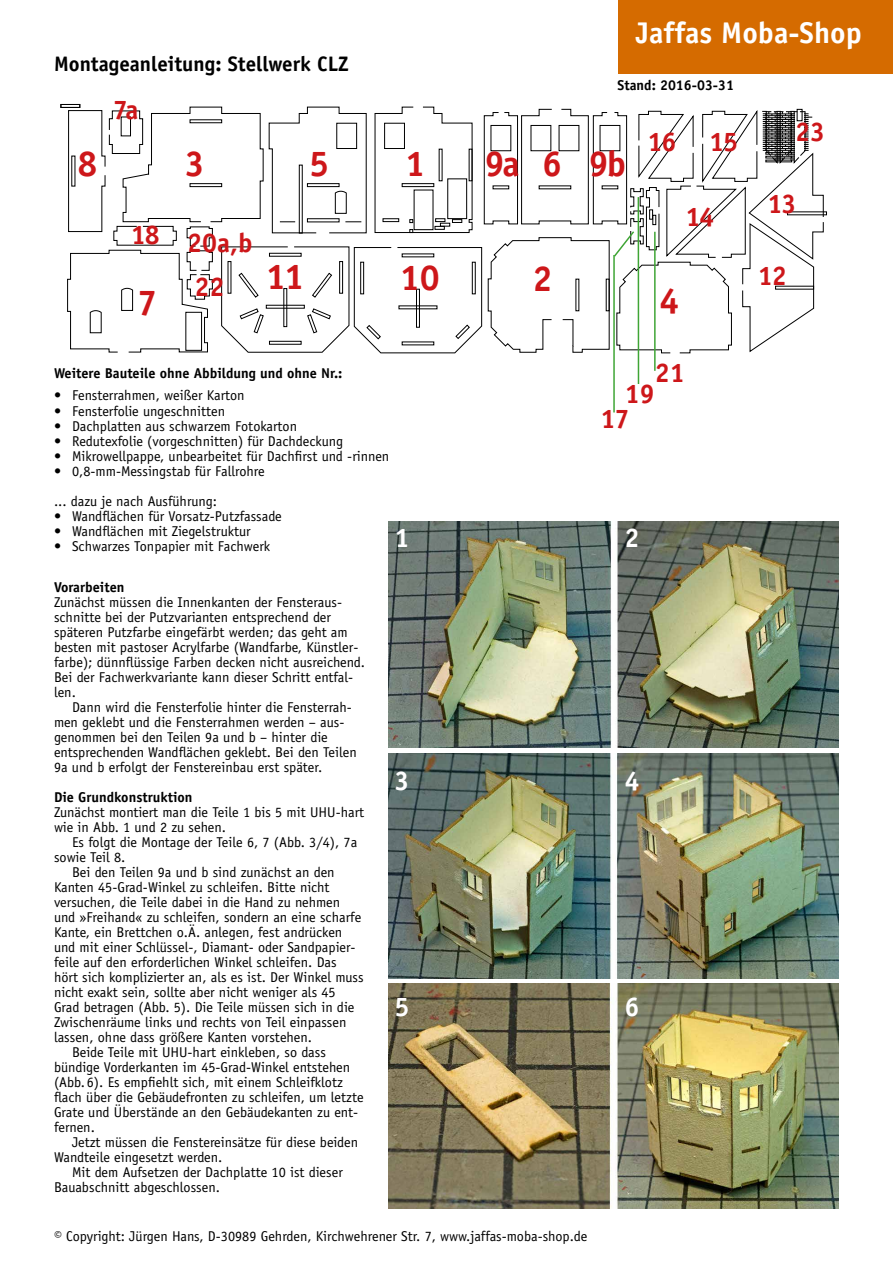
<style>
.page{position:relative;width:893px;height:1263px;background:#fff}
.page>*{position:absolute;margin:0;border:0;box-sizing:border-box;transform-origin:0 0}
.t1{font:700 36px "Officina Sans";letter-spacing:-.05em;color:#cd171a}
.t2{font:700 30px "Officina Sans";color:#fff}
.t3{font:700 27px "Officina Sans";letter-spacing:-.04em;color:#cd171a}
.t4{font:700 27px "Officina Sans";color:#fff}
.t5{font:700 21px "Officina Sans";color:#000}
.t6{font:14.25px/15px "Officina Sans";color:#000}
.t7{font:700 14.25px "Officina Sans";color:#000}
</style>
<div class="page">
<div style="left:787px;top:212px;width:40px;height:3px;border:1px solid #000"></div>
<div style="left:61px;top:104px;width:19px;height:4px;border:1px solid #000"></div>
<img style="left:389px;top:522px;width:450px;height:225px">
<img style="left:389px;top:754px;width:450px;height:225px">
<img style="left:389px;top:984px;width:450px;height:225px">
<div style="left:618px;top:0;width:275px;height:74px;background:#d56b00"></div>
<svg style="left:67px;top:106px;width:757px;height:247px"></svg>
<hr style="left:638px;top:197px;width:1px;height:187px;background:#3fa535">
<hr style="left:654px;top:232px;width:2px;height:139px;background:#3fa535">
<hr style="left:613px;top:255px;width:2px;height:157px;background:#3fa535">
<h3 class="t5" style="left:54px;top:50px;width:296px">Montageanleitung: Stellwerk CLZ</h3>
<h3 class="t3" style="left:113px;top:93px;width:27px">7a</h3>
<h2 class="t2" style="left:636px;top:14px;width:228px">Jaffas Moba-Shop</h2>
<p class="t7" style="left:618px;top:76px;width:118px">Stand: 2016-03-31</p>
<h1 class="t1" style="left:78px;top:141px;width:22px">8</h1>
<h1 class="t1" style="left:309px;top:141px;width:22px">5</h1>
<h1 class="t1" style="left:485px;top:141px;width:143px">9a 6 9b</h1>
<h1 class="t1" style="left:185px;top:141px;width:22px">3</h1>
<h1 class="t1" style="left:405px;top:141px;width:22px">1</h1>
<h3 class="t3" style="left:647px;top:125px;width:92px">16 15</h3>
<h3 class="t3" style="left:795px;top:115px;width:32px">23</h3>
<h3 class="t3" style="left:131px;top:226px;width:123px">18 20a,b</h3>
<h1 class="t1" style="left:137px;top:281px;width:22px">7</h1>
<h3 class="t3" style="left:195px;top:270px;width:32px">22</h3>
<h3 class="t3" style="left:685px;top:200px;width:30px">14</h3>
<h3 class="t3" style="left:767px;top:187px;width:30px">13</h3>
<h1 class="t1" style="left:266px;top:254px;width:40px">11</h1>
<h1 class="t1" style="left:400px;top:255px;width:42px">10</h1>
<h3 class="t3" style="left:758px;top:259px;width:30px">12</h3>
<h1 class="t1" style="left:533px;top:256px;width:22px">2</h1>
<h1 class="t1" style="left:659px;top:279px;width:22px">4</h1>
<p class="t7" style="left:54px;top:364px;width:290px">Weitere Bauteile ohne Abbildung und ohne Nr.:</p>
<p class="t6" style="left:54px;top:388px;width:192px">• Fensterrahmen, weißer Karton</p>
<p class="t6" style="left:54px;top:403px;width:173px">• Fensterfolie ungeschnitten</p>
<p class="t6" style="left:54px;top:418px;width:245px">• Dachplatten aus schwarzem Fotokarton</p>
<p class="t6" style="left:54px;top:433px;width:291px">• Redutexfolie (vorgeschnitten) für Dachdeckung</p>
<p class="t6" style="left:54px;top:448px;width:337px">• Mikrowellpappe, unbearbeitet für Dachfirst und -rinnen</p>
<p class="t6" style="left:54px;top:456px;width:212px;line-height:30px">• 0,8-mm-Messingstab für Fallrohre ... dazu je nach Ausführung:</p>
<p class="t6" style="left:54px;top:508px;width:229px">• Wandflächen für Vorsatz-Putzfassade</p>
<p class="t6" style="left:54px;top:523px;width:198px">• Wandflächen mit Ziegelstruktur</p>
<p class="t6" style="left:54px;top:538px;width:218px">• Schwarzes Tonpapier mit Fachwerk</p>
<h3 class="t3" style="left:655px;top:356px;width:32px">21</h3>
<h3 class="t3" style="left:625px;top:377px;width:32px">19</h3>
<h3 class="t3" style="left:600px;top:402px;width:30px">17</h3>
<h3 class="t4" style="left:394px;top:521px;width:17px">1</h3>
<h3 class="t4" style="left:624px;top:521px;width:17px">2</h3>
<p class="t7" style="left:54px;top:578px;width:72px">Vorarbeiten</p>
<p class="t6" style="left:54px;top:594px;width:313px">Zunächst müssen die Innenkanten der Fensteraus&shy;schnitte bei der Putzvarianten entsprechend der späteren Putzfarbe eingefärbt werden; das geht am besten mit pastoser Acrylfarbe (Wandfarbe, Künstler&shy;farbe); dünnflüssige Farben decken nicht ausreichend.<br>Bei der Fachwerkvariante kann dieser Schritt entfal&shy;len.</p>
<p class="t6" style="left:54px;top:699px;width:304px;text-indent:18px">Dann wird die Fensterfolie hinter die Fensterrah&shy;men geklebt und die Fensterrahmen werden – aus&shy;genommen bei den Teilen 9a und b – hinter die entsprechenden Wandflächen geklebt. Bei den Teilen 9a und b erfolgt der Fenstereinbau erst später.</p>
<p class="t7" style="left:54px;top:788px;width:140px">Die Grundkonstruktion</p>
<p class="t6" style="left:54px;top:804px;width:312px">Zunächst montiert man die Teile 1 bis 5 mit UHU-hart wie in Abb. 1 und 2 zu sehen.</p>
<p class="t6" style="left:72px;top:834px;width:287px">Es folgt die Montage der Teile 6, 7 (Abb. 3/4), 7a</p>
<p class="t6" style="left:54px;top:849px;width:73px">sowie Teil 8.</p>
<p class="t6" style="left:72px;top:864px;width:264px">Bei den Teilen 9a und b sind zunächst an den</p>
<p class="t6" style="left:54px;top:879px;width:277px">Kanten 45-Grad-Winkel zu schleifen. Bitte nicht</p>
<p class="t6" style="left:54px;top:894px;width:288px">versuchen, die Teile dabei in die Hand zu nehmen</p>
<p class="t6" style="left:54px;top:909px;width:309px">und »Freihand« zu schleifen, sondern an eine scharfe</p>
<p class="t6" style="left:54px;top:924px;width:290px">Kante, ein Brettchen o.Ä. anlegen, fest andrücken</p>
<p class="t6" style="left:54px;top:939px;width:303px">und mit einer Schlüssel-, Diamant- oder Sandpapier-</p>
<p class="t6" style="left:54px;top:954px;width:284px">feile auf den erforderlichen Winkel schleifen. Das</p>
<p class="t6" style="left:54px;top:969px;width:311px">hört sich komplizierter an, als es ist. Der Winkel muss</p>
<p class="t6" style="left:54px;top:984px;width:283px">nicht exakt sein, sollte aber nicht weniger als 45</p>
<p class="t6" style="left:54px;top:999px;width:302px">Grad betragen (Abb. 5). Die Teile müssen sich in die</p>
<p class="t6" style="left:54px;top:1014px;width:294px">Zwischenräume links und rechts von Teil einpassen</p>
<p class="t6" style="left:54px;top:1029px;width:259px">lassen, ohne dass größere Kanten vorstehen.</p>
<p class="t6" style="left:72px;top:1044px;width:255px">Beide Teile mit UHU-hart einkleben, so dass</p>
<p class="t6" style="left:54px;top:1059px;width:298px">bündige Vorderkanten im 45-Grad-Winkel entstehen</p>
<p class="t6" style="left:54px;top:1074px;width:290px">(Abb.6). Es empfiehlt sich, mit einem Schleifklotz</p>
<p class="t6" style="left:54px;top:1089px;width:311px">flach über die Gebäudefronten zu schleifen, um letzte</p>
<p class="t6" style="left:54px;top:1104px;width:306px">Grate und Überstände an den Gebäudekanten zu ent-</p>
<p class="t6" style="left:54px;top:1119px;width:42px">fernen.</p>
<p class="t6" style="left:72px;top:1134px;width:288px">Jetzt müssen die Fenstereinsätze für diese beiden</p>
<p class="t6" style="left:54px;top:1149px;width:170px">Wandteile eingesetzt werden.</p>
<p class="t6" style="left:72px;top:1165px;width:272px">Mit dem Aufsetzen der Dachplatte 10 ist dieser</p>
<p class="t6" style="left:54px;top:1180px;width:168px">Bauabschnitt abgeschlossen.</p>
<h3 class="t4" style="left:394px;top:763px;width:17px">3</h3>
<h3 class="t4" style="left:394px;top:990px;width:17px">5</h3>
<p class="t6" style="left:54px;top:1228px;width:535px">© Copyright: Jürgen Hans, D-30989 Gehrden, Kirchwehrener Str. 7, www.jaffas-moba-shop.de</p>
<h3 class="t4" style="left:624px;top:763px;width:17px">4</h3>
<h3 class="t4" style="left:624px;top:990px;width:17px">6</h3>
</div>
